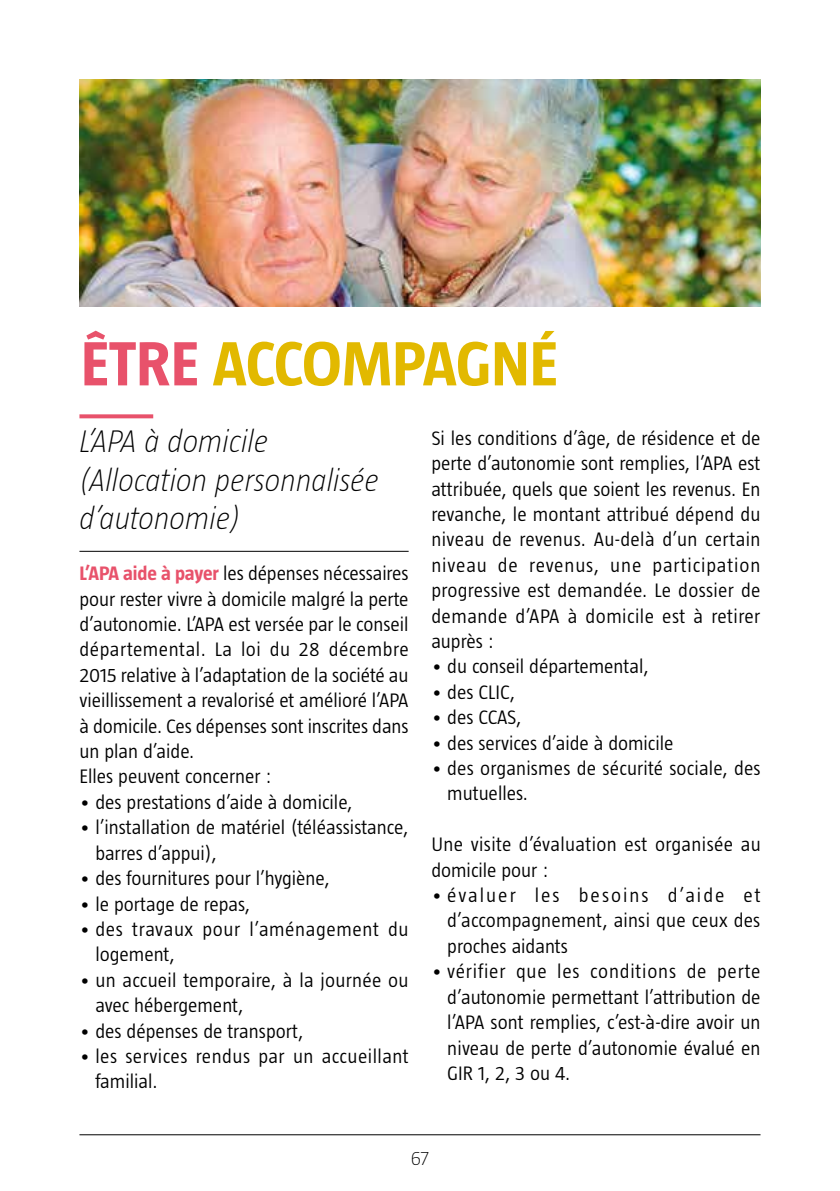
<style>
.page{position:relative;width:840px;height:1191px;background:#fff}
.page>*{position:absolute;margin:0;border:0;box-sizing:border-box;transform-origin:0 0}
.t1{font:700 64px "Taz";color:#e2b900}
.t2{font:italic 200 32px/38.4px "Taz";color:#000}
.t3{font:300 20px/25.4px "Taz";color:#000}
.t4{font:300 20px/25.4px "Taz";letter-spacing:.02em;color:#000}
.t5{font:300 20px/25.4px "Taz";letter-spacing:.025em;color:#000}
.t6{font:300 20px/25.4px "Taz";letter-spacing:.03em;color:#000}
.t7{font:200 20px "Taz";color:#000}
.s1{color:#e8526b}
.s2{font-weight:700;color:#e8526b}
</style>
<div class="page">
<hr style="left:79px;top:1134px;width:681px;height:1px;background:#000">
<img style="left:79px;top:79px;width:681px;height:227px">
<svg style="left:79px;top:414px;width:74px;height:4px"></svg>
<hr style="left:79px;top:551px;width:329px;height:1px;background:#000">
<h1 class="t1" style="left:81px;top:328px;width:478px"><span class="s1">ÊTRE</span> ACCOMPAGNÉ</h1>
<h2 class="t2" style="left:79px;top:422px;width:301px">L’APA à domicile (Allocation personnalisée d’autonomie)</h2>
<p class="t3" style="left:79px;top:560px;width:330px"><span class="s2">L’APA aide à payer</span> les dépenses nécessaires pour rester vivre à domicile malgré la perte d’autonomie. L’APA est versée par le conseil départemental. La loi du 28 décembre 2015 relative à l’adaptation de la société au vieillissement a revalorisé et amélioré l’APA à domicile. Ces dépenses sont inscrites dans un plan d’aide.<br>Elles peuvent concerner :</p>
<p class="t3" style="left:79px;top:789px;width:274px">• des prestations d’aide à domicile,</p>
<p class="t3" style="left:95px;top:814px;width:314px;text-indent:-16px">• l’installation de matériel (téléassistance, barres d’appui),</p>
<p class="t3" style="left:79px;top:865px;width:251px">• des fournitures pour l’hygiène,</p>
<p class="t3" style="left:79px;top:890px;width:172px">• le portage de repas,</p>
<p class="t6" style="left:95px;top:916px;width:314px;text-indent:-16px">• des travaux pour l’aménagement du logement,</p>
<p class="t3" style="left:95px;top:967px;width:314px;text-indent:-16px">• un accueil temporaire, à la journée ou avec hébergement,</p>
<p class="t3" style="left:79px;top:1017px;width:225px">• des dépenses de transport,</p>
<p class="t5" style="left:95px;top:1043px;width:314px;text-indent:-16px">• les services rendus par un accueillant familial.</p>
<p class="t3" style="left:431px;top:425px;width:330px;text-align:justify">Si les conditions d’âge, de résidence et de perte d’autonomie sont remplies, l’APA est attribuée, quels que soient les revenus. En revanche, le montant attribué dépend du niveau de revenus. Au-delà d’un certain niveau de revenus, une participation progressive est demandée. Le dossier de demande d’APA à domicile est à retirer auprès :</p>
<p class="t3" style="left:431px;top:653px;width:219px">• du conseil départemental,</p>
<p class="t3" style="left:431px;top:679px;width:85px">• des CLIC,</p>
<p class="t3" style="left:431px;top:704px;width:92px">• des CCAS,</p>
<p class="t3" style="left:431px;top:730px;width:243px">• des services d’aide à domicile</p>
<p class="t3" style="left:447px;top:755px;width:315px;text-indent:-16px">• des organismes de sécurité sociale, des mutuelles.</p>
<p class="t4" style="left:431px;top:831px;width:330px">Une visite d’évaluation est organisée au domicile pour :</p>
<p class="t3" style="left:447px;top:882px;width:315px;text-align:justify;text-indent:-16px">• évaluer les besoins d’aide et d’accompagnement, ainsi que ceux des proches aidants</p>
<p class="t3" style="left:447px;top:958px;width:314px;text-align:justify;text-indent:-16px">• vérifier que les conditions de perte d’autonomie permettant l’attribution de l’APA sont remplies, c’est-à-dire avoir un niveau de perte d’autonomie évalué en GIR 1, 2, 3 ou 4.</p>
<p class="t7" style="left:410px;top:1146px;width:20px">67</p>
</div>
